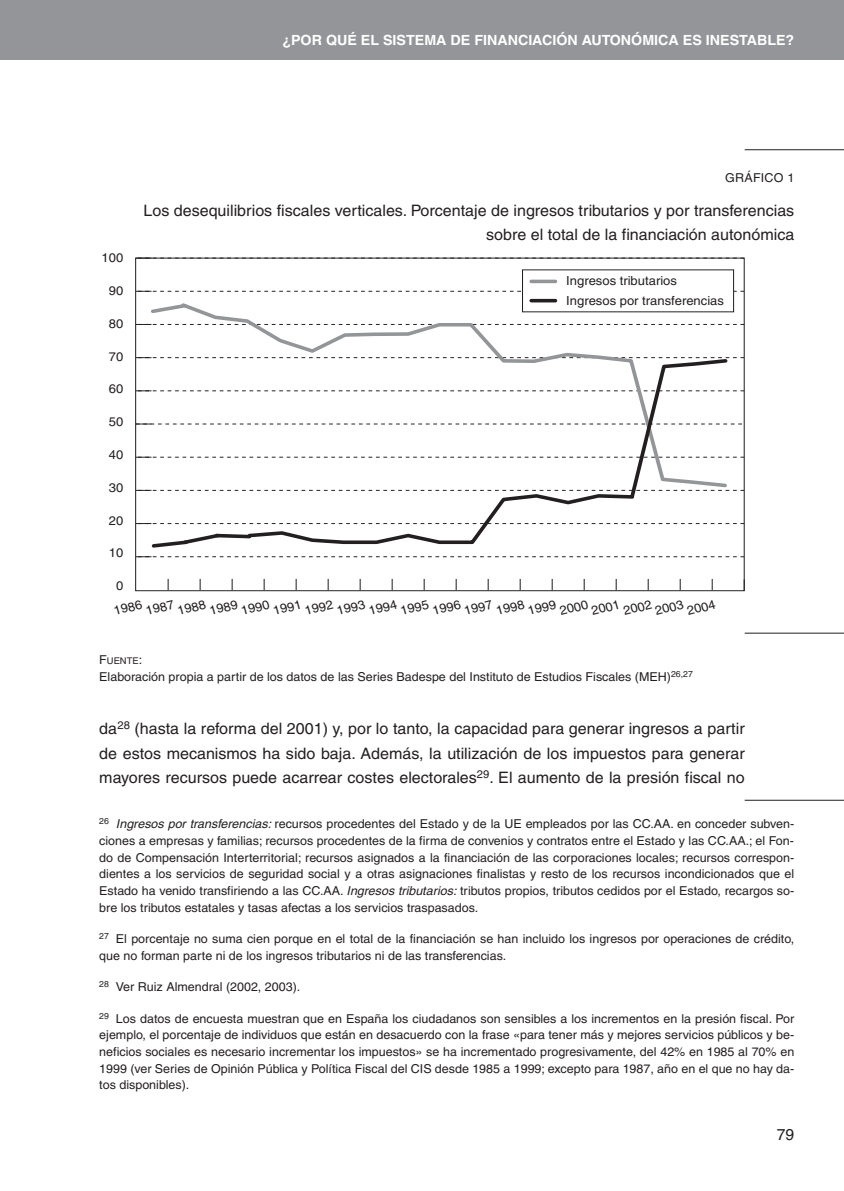
<style>
.page{position:relative;width:844px;height:1191px;background:#fff}
.page>*{position:absolute;margin:0;border:0;box-sizing:border-box;transform-origin:0 0}
.t1{font:15.75px/24.3px "Helvetica";color:#231f20;text-align:justify}
.t2{font:700 14px "Helvetica";color:#fff}
.t3{font:12.42px "Helvetica";color:#231f20;scale:1.04 1}
.t4{font:12.25px/16.6px "Helvetica";color:#231f20;text-align:justify}
.t5{font:9.1px "Helvetica";color:#231f20}
.s1{font-size:12.25px}
.s2{font-style:italic}
</style>
<div class="page">
<div style="left:0;top:0;width:843px;height:60px;background:#939598"></div>
<svg style="left:136px;top:258px;width:608px;height:1px"></svg>
<hr style="left:531px;top:299px;width:24px;height:3px;background:#231f20">
<hr style="left:531px;top:280px;width:24px;height:3px;background:#939598">
<svg style="left:288px;top:345px;width:324px;height:12px"></svg>
<svg style="left:136px;top:291px;width:608px;height:1px"></svg>
<svg style="left:136px;top:300px;width:608px;height:45px"></svg>
<svg style="left:136px;top:357px;width:608px;height:193px"></svg>
<svg style="left:136px;top:556px;width:608px;height:1px"></svg>
<svg style="left:743px;top:579px;width:1px;height:12px"></svg>
<hr style="left:744px;top:149px;width:99px;height:1px;background:#231f20">
<hr style="left:744px;top:632px;width:99px;height:1px;background:#231f20">
<hr style="left:744px;top:800px;width:99px;height:1px;background:#231f20">
<p class="t2" style="left:282px;top:35px;width:513px">¿POR QUÉ EL SISTEMA DE FINANCIACIÓN AUTONÓMICA ES INESTABLE?</p>
<p class="t3" style="left:102px;top:253px;width:22px">100</p>
<p class="t3" style="left:109px;top:286px;width:15px">90</p>
<p class="t3" style="left:109px;top:319px;width:15px">80</p>
<p class="t3" style="left:109px;top:352px;width:15px">70</p>
<p class="t3" style="left:109px;top:384px;width:15px">60</p>
<p class="t3" style="left:109px;top:417px;width:15px">50</p>
<p class="t3" style="left:109px;top:450px;width:15px">40</p>
<p class="t3" style="left:109px;top:483px;width:15px">30</p>
<p class="t3" style="left:109px;top:515px;width:15px">20</p>
<p class="t3" style="left:109px;top:548px;width:15px">10</p>
<p class="t3" style="left:116px;top:581px;width:8px">0</p>
<p class="t4" style="left:725px;top:171px;width:71px">GRÁFICO 1</p>
<p class="t1" style="left:143px;top:200px;width:652px;text-align:right">Los desequilibrios fiscales verticales. Porcentaje de ingresos tributarios y por transferencias sobre el total de la financiación autonómica</p>
<p class="t3" style="left:566px;top:276px;width:108px">Ingresos tributarios</p>
<p class="t3" style="left:566px;top:296px;width:153px">Ingresos por transferencias</p>
<p class="t3" style="left:145px;top:606px;width:29px;rotate:-14deg">1987</p>
<p class="t3" style="left:177px;top:606px;width:29px;rotate:-14deg">1988</p>
<p class="t3" style="left:208px;top:606px;width:29px;rotate:-14deg">1989</p>
<p class="t3" style="left:240px;top:606px;width:29px;rotate:-14deg">1990</p>
<p class="t3" style="left:272px;top:606px;width:29px;rotate:-14deg">1991</p>
<p class="t3" style="left:304px;top:606px;width:29px;rotate:-14deg">1992</p>
<p class="t3" style="left:336px;top:606px;width:29px;rotate:-14deg">1993</p>
<p class="t3" style="left:368px;top:606px;width:29px;rotate:-14deg">1994</p>
<p class="t3" style="left:399px;top:606px;width:29px;rotate:-14deg">1995</p>
<p class="t3" style="left:431px;top:606px;width:29px;rotate:-14deg">1996</p>
<p class="t3" style="left:463px;top:606px;width:29px;rotate:-14deg">1997</p>
<p class="t3" style="left:495px;top:606px;width:29px;rotate:-14deg">1998</p>
<p class="t3" style="left:527px;top:606px;width:29px;rotate:-14deg">1999</p>
<p class="t3" style="left:558px;top:606px;width:29px;rotate:-14deg">2000</p>
<p class="t3" style="left:590px;top:606px;width:29px;rotate:-14deg">2001</p>
<p class="t3" style="left:622px;top:606px;width:29px;rotate:-14deg">2002</p>
<p class="t3" style="left:654px;top:606px;width:29px;rotate:-14deg">2003</p>
<p class="t3" style="left:686px;top:606px;width:29px;rotate:-14deg">2004</p>
<p class="t3" style="left:113px;top:606px;width:29px;rotate:-14deg">1986</p>
<p class="t5" style="left:99px;top:658px;width:44px"><span class="s1">F</span>UENTE<span class="s1">:</span></p>
<p class="t4" style="left:99px;top:669px;width:595px">Elaboración propia a partir de los datos de las Series Badespe del Instituto de Estudios Fiscales (MEH)<sup>26,27</sup></p>
<p class="t1" style="left:99px;top:718px;width:646px">da<sup>28</sup> (hasta la reforma del 2001) y, por lo tanto, la capacidad para generar ingresos a partir de estos mecanismos ha sido baja. Además, la utilización de los impuestos para generar mayores recursos puede acarrear costes electorales<sup>29</sup>. El aumento de la presión fiscal no</p>
<p class="t4" style="left:99px;top:817px;width:696px"><sup>26</sup> <span class="s2">Ingresos por transferencias:</span> recursos procedentes del Estado y de la UE empleados por las CC.AA. en conceder subven&shy;ciones a empresas y familias; recursos procedentes de la firma de convenios y contratos entre el Estado y las CC.AA.; el Fon&shy;do de Compensación Interterritorial; recursos asignados a la financiación de las corporaciones locales; recursos correspon&shy;dientes a los servicios de seguridad social y a otras asignaciones finalistas y resto de los recursos incondicionados que el Estado ha venido transfiriendo a las CC.AA. <span class="s2">Ingresos tributarios:</span>tributos propios, tributos cedidos por el Estado, recargos so&shy;bre los tributos estatales y tasas afectas a los servicios traspasados.</p>
<p class="t4" style="left:99px;top:931px;width:696px"><sup>27</sup> El porcentaje no suma cien porque en el total de la financiación se han incluido los ingresos por operaciones de crédito, que no forman parte ni de los ingresos tributarios ni de las transferencias.</p>
<p class="t4" style="left:99px;top:979px;width:202px"><sup>28</sup> Ver Ruiz Almendral (2002, 2003).</p>
<p class="t4" style="left:99px;top:1011px;width:696px"><sup>29</sup> Los datos de encuesta muestran que en España los ciudadanos son sensibles a los incrementos en la presión fiscal. Por ejemplo, el porcentaje de individuos que están en desacuerdo con la frase «para tener más y mejores servicios públicos y be&shy;neficios sociales es necesario incrementar los impuestos» se ha incrementado progresivamente, del 42% en 1985 al 70% en 1999 (ver Series de Opinión Pública y Política Fiscal del CIS desde 1985 a 1999; excepto para 1987, año en el que no hay da&shy;tos disponibles).</p>
<p class="t1" style="left:776px;top:1124px;width:19px">79</p>
</div>
